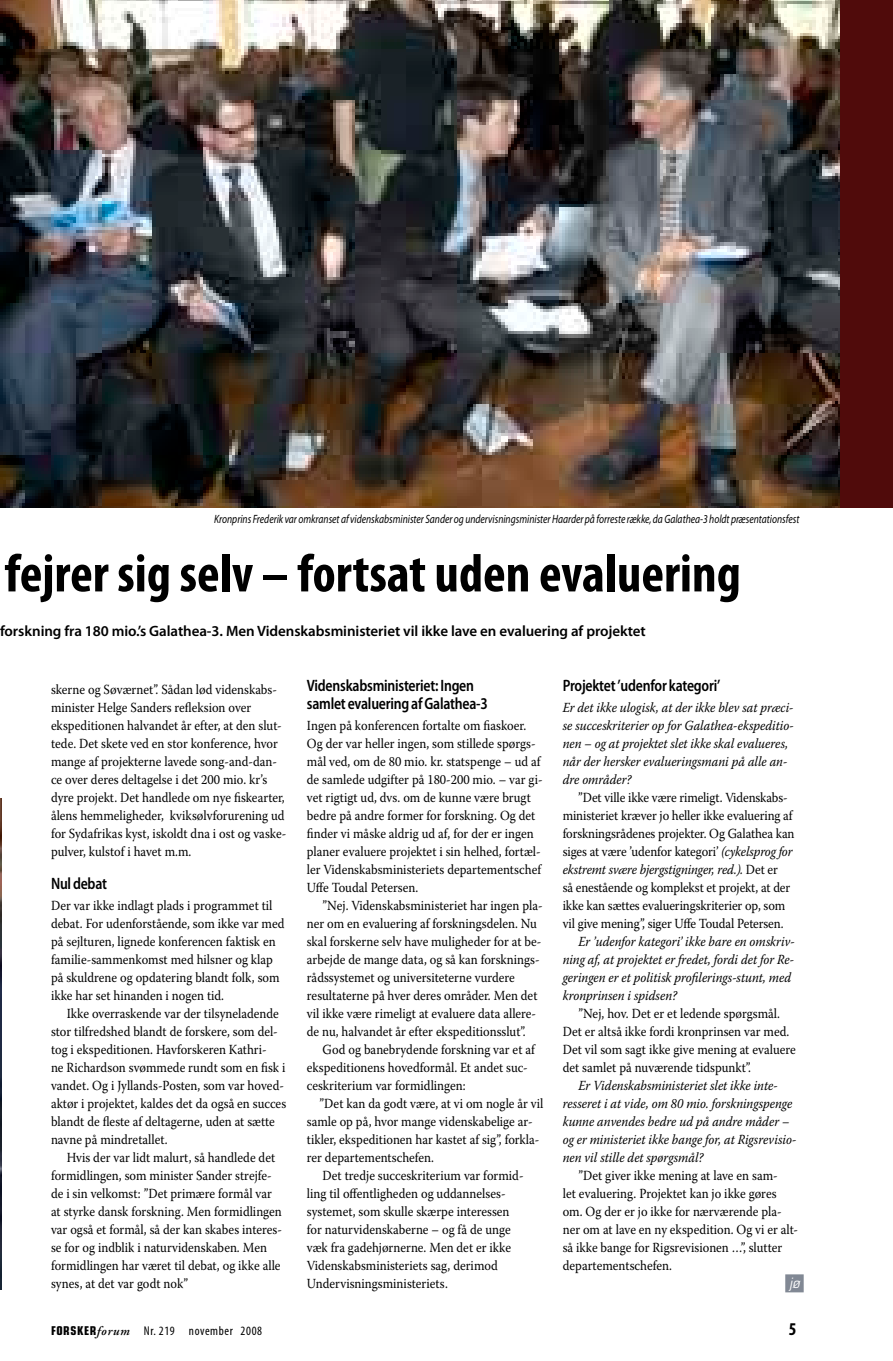
<style>
.page{position:relative;width:893px;height:1361px;background:#fff}
.page>*{position:absolute;margin:0;border:0;box-sizing:border-box;transform-origin:0 0}
.t1{font:700 condensed 54px "Myriad Pro";color:#000}
.t2{font:700 condensed 18px "Myriad Pro";color:#000}
.t3{font:600 semi-condensed 16.5px/18px "Myriad Pro";letter-spacing:-.015em;color:#000;scale:.9 1}
.t4{font:600 15px "Myriad Pro";letter-spacing:-.005em;color:#000}
.t5{font:13.8px/18px "Warnock Pro";color:#000;scale:.9 1}
.t6{font:italic 13.8px/18px "Warnock Pro";color:#000;scale:.9 1}
.t7{font:italic 13.8px "Eurostile LT Std";color:#fff;scale:.9 1}
.t8{font:condensed 12.75px "Myriad Pro";letter-spacing:.05em;color:#000}
.t9{font:italic 12px "Myriad Pro";color:#000;scale:.8 1}
.s1{font-style:italic}
.s2{font-family:"Eurostile LT Std";font-weight:700;font-size:12.15px}
.s3{font-family:"Adobe Garamond Pro";font-weight:600;font-style:italic;font-stretch:normal}
</style>
<div class="page">
<img style="left:0;top:798px;width:1px;height:491px">
<img style="left:0;top:0;width:840px;height:507px">
<div style="left:840px;top:0;width:53px;height:507px;background:#500b0b"></div>
<div style="left:785px;top:1274px;width:19px;height:18px;background:#818894"></div>
<p class="t9" style="left:214px;top:512px;width:733px">Kronprins Frederik var omkranset af videnskabsminister Sander og undervisningsminister Haarder på forreste række, da Galathea-3 holdt præsentationsfest</p>
<h1 class="t1" style="left:5px;top:540px;width:738px">fejrer sig selv – fortsat uden evaluering</h1>
<p class="t4" style="left:0;top:622px;width:647px">forskning fra 180 mio.’s Galathea-3. Men Videnskabsministeriet vil ikke lave en evaluering af projektet</p>
<p class="t5" style="left:51px;top:680px;width:263px">skerne og Søværnet”. Sådan lød videnskabs&shy;minister Helge Sanders refleksion over ekspeditionen halvandet år efter, at den slut&shy;tede. Det skete ved en stor konference, hvor mange af projekterne lavede song-and-dan&shy;ce over deres deltagelse i det 200 mio. kr’s dyre projekt. Det handlede om nye fiskearter, ålens hemmeligheder, kviksølvforurening ud for Sydafrikas kyst, iskoldt dna i ost og vaske&shy;pulver, kulstof i havet m.m.</p>
<p class="t3" style="left:51px;top:875px;width:64px">Nul debat</p>
<p class="t5" style="left:51px;top:896px;width:261px">Der var ikke indlagt plads i programmet til debat. For udenforstående, som ikke var med på sejlturen, lignede konferencen faktisk en familie-sammenkomst med hilsner og klap på skuldrene og opdatering blandt folk, som ikke har set hinanden i nogen tid.</p>
<p class="t5" style="left:51px;top:1004px;width:263px;text-indent:16px">Ikke overraskende var der tilsyneladende stor tilfredshed blandt de forskere, som del&shy;tog i ekspeditionen. Havforskeren Kathri-<br>ne Richardson svømmede rundt som en fisk i vandet. Og i Jyllands-Posten, som var hoved&shy;aktør i projektet, kaldes det da også en succes blandt de fleste af deltagerne, uden at sætte navne på mindretallet.</p>
<p class="t5" style="left:51px;top:1148px;width:258px;text-indent:16px">Hvis der var lidt malurt, så handlede det formidlingen, som minister Sander strejfe&shy;de i sin velkomst: ”Det primære formål var at styrke dansk forskning. Men formidlingen var også et formål, så der kan skabes interes&shy;se for og indblik i naturvidenskaben. Men formidlingen har været til debat, og ikke alle synes, at det var godt nok”</p>
<p class="t3" style="left:307px;top:677px;width:203px">Videnskabsministeriet: Ingen samlet evaluering af Galathea-3</p>
<p class="t5" style="left:307px;top:716px;width:263px">Ingen på konferencen fortalte om fiaskoer.<br>Og der var heller ingen, som stillede spørgs&shy;mål ved, om de 80 mio. kr. statspenge – ud af de samlede udgifter på 180-200 mio. – var gi&shy;vet rigtigt ud, dvs. om de kunne være brugt bedre på andre former for forskning. Og det finder vi måske aldrig ud af, for der er ingen planer evaluere projektet i sin helhed, fortæl&shy;ler Videnskabsministeriets departementschef Uffe Toudal Petersen.</p>
<p class="t5" style="left:307px;top:896px;width:264px;text-indent:16px">”Nej. Videnskabsministeriet har ingen pla&shy;ner om en evaluering af forskningsdelen. Nu skal forskerne selv have muligheder for at be&shy;arbejde de mange data, og så kan forsknings&shy;rådssystemet og universiteterne vurdere resultaterne på hver deres områder. Men det vil ikke være rimeligt at evaluere data allere&shy;de nu, halvandet år efter ekspeditionsslut”.</p>
<p class="t5" style="left:307px;top:1040px;width:255px;text-indent:16px">God og banebrydende forskning var et af ekspeditionens hovedformål. Et andet suc&shy;ceskriterium var formidlingen:</p>
<p class="t5" style="left:307px;top:1094px;width:264px;text-indent:13px">”Det kan da godt være, at vi om nogle år vil samle op på, hvor mange videnskabelige ar&shy;tikler, ekspeditionen har kastet af sig”, forkla&shy;rer departementschefen.</p>
<p class="t5" style="left:307px;top:1166px;width:242px;text-indent:16px">Det tredje succeskriterium var formid&shy;ling til offentligheden og uddannelses&shy;systemet, som skulle skærpe interessen for naturvidenskaberne – og få de unge væk fra gadehjørnerne. Men det er ikke Videnskabsministeriets sag, derimod Undervisningsministeriets.</p>
<p class="t3" style="left:563px;top:677px;width:177px">Projektet ’udenfor kategori’</p>
<p class="t6" style="left:563px;top:698px;width:258px">Er det ikke ulogisk, at der ikke blev sat præci&shy;se succeskriterier op for Galathea-ekspeditio&shy;nen – og at projektet slet ikke skal evalueres, når der hersker evalueringsmani på alle an&shy;dre områder?</p>
<p class="t5" style="left:563px;top:788px;width:259px;text-indent:16px">”Det ville ikke være rimeligt. Videnskabs&shy;ministeriet kræver jo heller ikke evaluering af forskningsrådenes projekter. Og Galathea kan siges at være ’udenfor kategori’ <span class="s1">(cykelsprog for ekstremt svære bjergstigninger, red.).</span> Det er<br>så enestående og komplekst et projekt, at der ikke kan sættes evalueringskriterier op, som vil give mening”, siger Uffe Toudal Petersen.</p>
<p class="t6" style="left:563px;top:932px;width:260px;text-indent:16px">Er ’udenfor kategori’ ikke bare en omskriv&shy;ning af, at projektet er fredet, fordi det for Re&shy;geringen er et politisk profilerings-stunt, med kronprinsen i spidsen?</p>
<p class="t5" style="left:563px;top:1004px;width:261px;text-indent:16px">”Nej, hov. Det er et ledende spørgsmål.<br>Det er altså ikke fordi kronprinsen var med.<br>Det vil som sagt ikke give mening at evaluere det samlet på nuværende tidspunkt”.</p>
<p class="t6" style="left:563px;top:1076px;width:261px;text-indent:16px">Er Videnskabsministeriet slet ikke inte&shy;resseret i at vide, om 80 mio. forskningspenge kunne anvendes bedre ud på andre måder – og er ministeriet ikke bange for, at Rigsrevisio&shy;nen vil stille det spørgsmål?</p>
<p class="t5" style="left:563px;top:1166px;width:263px;text-indent:16px">”Det giver ikke mening at lave en sam-<br>let evaluering. Projektet kan jo ikke gøres om. Og der er jo ikke for nærværende pla&shy;ner om at lave en ny ekspedition. Og vi er alt&shy;så ikke bange for Rigsrevisionen …”, slutter departementschefen.</p>
<p class="t7" style="left:789px;top:1274px;width:13px">jø</p>
<p class="t8" style="left:51px;top:1323px;width:213px"><span class="s2">FORSKER</span><span class="s3">forum</span> Nr. 219 november 2008</p>
<h2 class="t2" style="left:789px;top:1317px;width:9px">5</h2>
</div>
